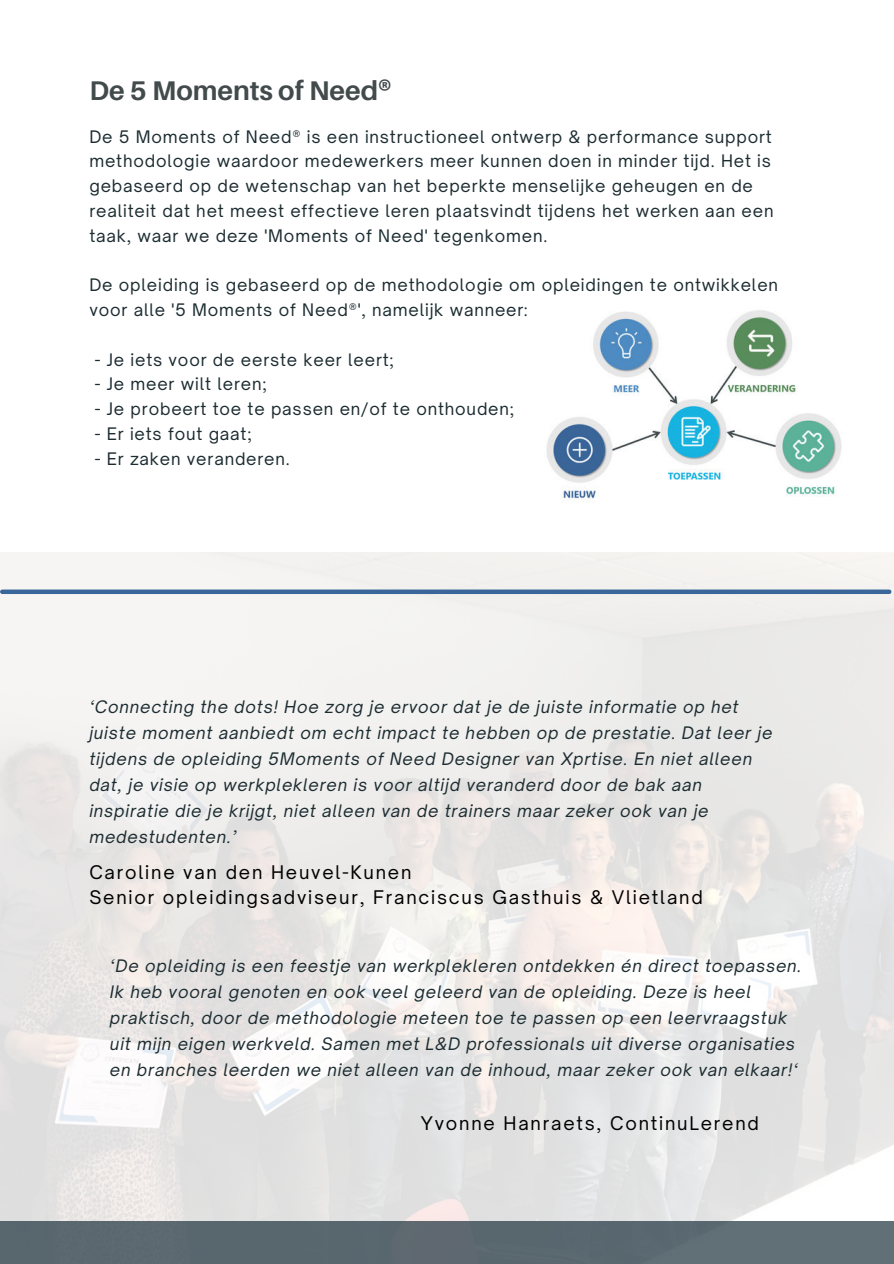
<style>
.page{position:relative;width:894px;height:1264px;background:#fff}
.page>*{position:absolute;margin:0;border:0;box-sizing:border-box;transform-origin:0 0}
.t1{font:700 27px "Aileron";color:#424a4c}
.t2{font:18px/24.8px "Open Sauce One";letter-spacing:.1em;color:#000}
.t3{font:italic 16.5px/25.8px "Open Sauce One";letter-spacing:.05em;color:#1c2c31}
.t4{font:16.5px/24.8px "Open Sauce One";letter-spacing:.05em;color:#1c2c31}
</style>
<div class="page">
<img style="left:0;top:552px;width:893px;height:669px">
<div style="left:0;top:1221px;width:893px;height:42px;background:#5a6870"></div>
<div style="left:2px;top:589px;width:887px;height:5px;background:#3a6699"></div>
<img style="left:546px;top:310px;width:296px;height:192px">
<h1 class="t1" style="left:89px;top:76px;width:304px">De 5 Moments of Need®</h1>
<p class="t4" style="left:89px;top:124px;width:685px">De 5 Moments of Need® is een instructioneel ontwerp &amp; performance support methodologie waardoor medewerkers meer kunnen doen in minder tijd. Het is gebaseerd op de wetenschap van het beperkte menselijke geheugen en de realiteit dat het meest effectieve leren plaatsvindt tijdens het werken aan een taak, waar we deze 'Moments of Need' tegenkomen.</p>
<p class="t4" style="left:89px;top:272px;width:690px">De opleiding is gebaseerd op de methodologie om opleidingen te ontwikkelen voor alle '5 Moments of Need®', namelijk wanneer:</p>
<p class="t4" style="left:95px;top:346px;width:301px">- Je iets voor de eerste keer leert;</p>
<p class="t4" style="left:95px;top:371px;width:173px">- Je meer wilt leren;</p>
<p class="t4" style="left:95px;top:396px;width:421px">- Je probeert toe te passen en/of te onthouden;</p>
<p class="t4" style="left:95px;top:421px;width:158px">- Er iets fout gaat;</p>
<p class="t4" style="left:95px;top:445px;width:196px">- Er zaken veranderen.</p>
<p class="t3" style="left:89px;top:693px;width:684px">‘Connecting the dots! Hoe zorg je ervoor dat je de juiste informatie op het juiste moment aanbiedt om echt impact te hebben op de prestatie. Dat leer je tijdens de opleiding 5Moments of Need Designer van Xprtise. En niet alleen dat, je visie op werkplekleren is voor altijd veranderd door de bak aan inspiratie die je krijgt, niet alleen van de trainers maar zeker ook van je medestudenten.’</p>
<p class="t2" style="left:89px;top:859px;width:614px">Caroline van den Heuvel-Kunen<br>Senior opleidingsadviseur, Franciscus Gasthuis &amp; Vlietland</p>
<p class="t3" style="left:110px;top:952px;width:692px">‘De opleiding is een feestje van werkplekleren ontdekken én direct toepassen.<br>Ik heb vooral genoten en ook veel geleerd van de opleiding. Deze is heel praktisch, door de methodologie meteen toe te passen op een leervraagstuk uit mijn eigen werkveld. Samen met L&amp;D professionals uit diverse organisaties en branches leerden we niet alleen van de inhoud, maar zeker ook van elkaar!‘</p>
<p class="t2" style="left:421px;top:1110px;width:339px">Yvonne Hanraets, ContinuLerend</p>
</div>
